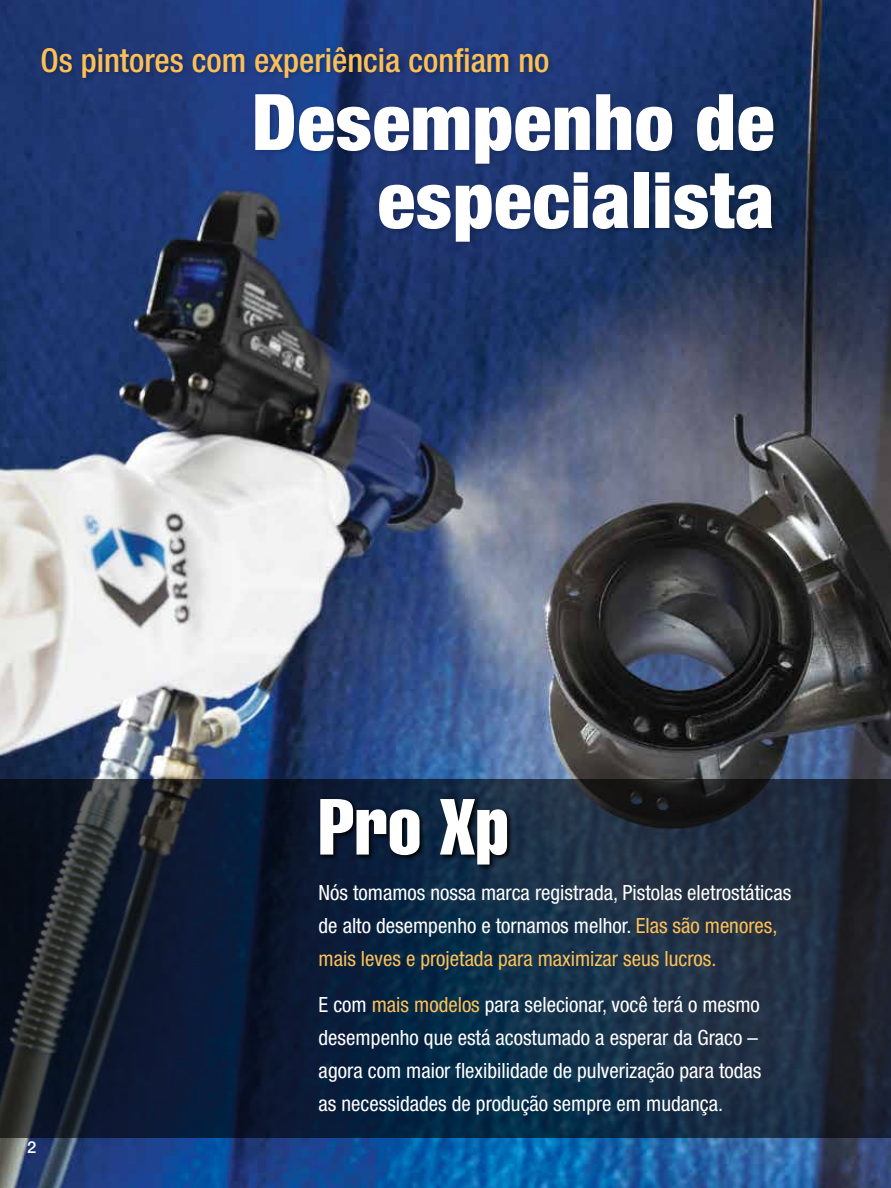
<style>
.page{position:relative;width:891px;height:1188px;background:#fff}
.page>*{position:absolute;margin:0;border:0;box-sizing:border-box;transform-origin:0 0}
.t1{font:900 condensed 78px/78px "Helvetica Neue LT Std";letter-spacing:.01em;color:#fff;text-align:right}
.t2{font:78px "Helvetica LT Std Comp";color:#fff}
.t3{font:500 condensed 33px "Helvetica Neue LT Std";color:#fdc057}
.t4{font:condensed 21px/33px "Helvetica Neue LT Std";color:#fff}
.t5{font:500 16.5px "Helvetica Neue LT Std";color:#fff}
.s1{color:#fdc057}
</style>
<div class="page">
<img style="left:0;top:0;width:891px;height:1188px">
<svg style="left:0;top:779px;width:890px;height:359px;background:#14253a"></svg>
<div style="left:40px;top:45px;width:740px;height:203px;background:#000;opacity:.25"></div>
<svg style="left:318px;top:796px;width:195px;height:75px;background:#081525"></svg>
<h2 class="t3" style="left:40px;top:41px;width:510px">Os pintores com experiência confiam no</h2>
<h1 class="t1" style="left:252px;top:82px;width:524px">Desempenho de especialista</h1>
<h1 class="t2" style="left:319px;top:777px;width:192px">Pro Xp</h1>
<p class="t5" style="left:27px;top:1137px;width:11px">2</p>
<p class="t4" style="left:319px;top:875px;width:474px">Nós tomamos nossa marca registrada, Pistolas eletrostáticas de alto desempenho e tornamos melhor. <span class="s1">Elas são menores, mais leves e projetada para maximizar seus lucros.</span></p>
<p class="t4" style="left:319px;top:988px;width:444px">E com <span class="s1">mais modelos</span> para selecionar, você terá o mesmo desempenho que está acostumado a esperar da Graco – agora com maior flexibilidade de pulverização para todas as necessidades de produção sempre em mudança.</p>
</div>
